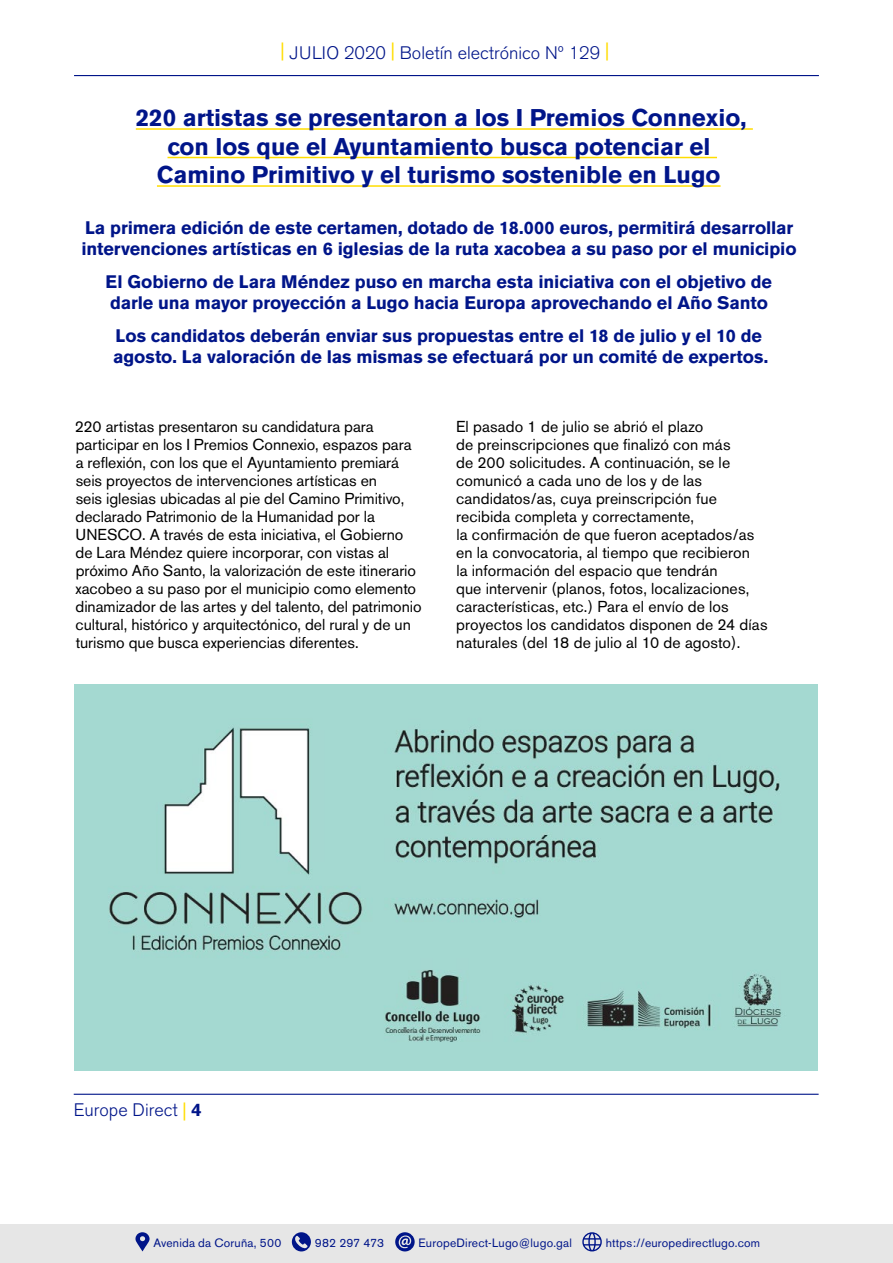
<style>
.page{position:relative;width:893px;height:1263px;background:#fff}
.page>*{position:absolute;margin:0;border:0;box-sizing:border-box;transform-origin:0 0}
.t1{font:700 24px/28.5px "Akzidenz Grotesk BE";color:#001589;text-align:center}
.t2{font:700 18px/21px "Akzidenz Grotesk BE";letter-spacing:-.005em;color:#001589}
.t3{font:300 18px "Akzidenz Grotesk BE";color:#001589}
.t4{font:15.75px/18px "Akzidenz Grotesk BE";color:#000}
.t5{font:12px "Akzidenz Grotesk BE";letter-spacing:.015em;color:#001589}
.s1{font-weight:400;color:#fd0}
.s2{font-weight:700}
</style>
<div class="page">
<hr style="left:74px;top:1094px;width:745px;height:1px;background:#001589">
<hr style="left:74px;top:75px;width:745px;height:1px;background:#001589">
<div style="left:0;top:1224px;width:893px;height:39px;background:#e6e6e6"></div>
<svg style="left:135px;top:1232px;width:15px;height:19px"></svg>
<svg style="left:292px;top:1232px;width:19px;height:19px"></svg>
<svg style="left:295px;top:1236px;width:13px;height:12px"></svg>
<svg style="left:395px;top:1232px;width:20px;height:19px"></svg>
<svg style="left:399px;top:1235px;width:12px;height:13px"></svg>
<svg style="left:582px;top:1232px;width:20px;height:19px"></svg>
<hr style="left:136px;top:128px;width:617px;height:2px;background:#fd0">
<hr style="left:167px;top:157px;width:550px;height:1px;background:#fd0">
<hr style="left:157px;top:185px;width:564px;height:2px;background:#fd0">
<img style="left:75px;top:684px;width:743px;height:386px">
<p class="t3" style="left:280px;top:43px;width:330px"><sup>|</sup> JULIO 2020 <sup>|</sup> Boletín electrónico Nº 129 <sup>|</sup></p>
<h1 class="t1" style="left:136px;top:104px;width:612px">220 artistas se presentaron a los I Premios Connexio, con los que el Ayuntamiento busca potenciar el<br>Camino Primitivo y el turismo sostenible en Lugo</h1>
<p class="t2" style="left:81px;top:217px;width:717px">La primera edición de este certamen, dotado de 18.000 euros, permitirá desarrollar intervenciones artísticas en 6 iglesias de la ruta xacobea a su paso por el municipio</p>
<p class="t2" style="left:106px;top:271px;width:668px">El Gobierno de Lara Méndez puso en marcha esta iniciativa con el objetivo de darle una mayor proyección a Lugo hacia Europa aprovechando el Año Santo</p>
<p class="t2" style="left:113px;top:325px;width:657px">Los candidatos deberán enviar sus propuestas entre el 18 de julio y el 10 de agosto. La valoración de las mismas se efectuará por un comité de expertos.</p>
<p class="t4" style="left:75px;top:418px;width:348px">220 artistas presentaron su candidatura para participar en los I Premios Connexio, espazos para a reflexión, con los que el Ayuntamiento premiará seis proyectos de intervenciones artísticas en<br>seis iglesias ubicadas al pie del Camino Primitivo, declarado Patrimonio de la Humanidad por la UNESCO. A través de esta iniciativa, el Gobierno de Lara Méndez quiere incorporar, con vistas al próximo Año Santo, la valorización de este itinerario xacobeo a su paso por el municipio como elemento dinamizador de las artes y del talento, del patrimonio cultural, histórico y arquitectónico, del rural y de un turismo que busca experiencias diferentes.</p>
<p class="t4" style="left:456px;top:418px;width:313px">El pasado 1 de julio se abrió el plazo<br>de preinscripciones que finalizó con más<br>de 200 solicitudes. A continuación, se le comunicó a cada uno de los y de las candidatos/as, cuya preinscripción fue recibida completa y correctamente,<br>la confirmación de que fueron aceptados/as en la convocatoria, al tiempo que recibieron<br>la información del espacio que tendrán<br>que intervenir (planos, fotos, localizaciones, características, etc.) Para el envío de los proyectos los candidatos disponen de 24 días naturales (del 18 de julio al 10 de agosto).</p>
<p class="t3" style="left:74px;top:1100px;width:129px">Europe Direct <span class="s1">|</span> <span class="s2">4</span></p>
<p class="t5" style="left:153px;top:1236px;width:129px">Avenida da Coruña, 500</p>
<p class="t5" style="left:315px;top:1236px;width:71px">982 297 473</p>
<p class="t5" style="left:419px;top:1236px;width:155px">EuropeDirect-Lugo@lugo.gal</p>
<p class="t5" style="left:606px;top:1236px;width:156px">https://europedirectlugo.com</p>
</div>
